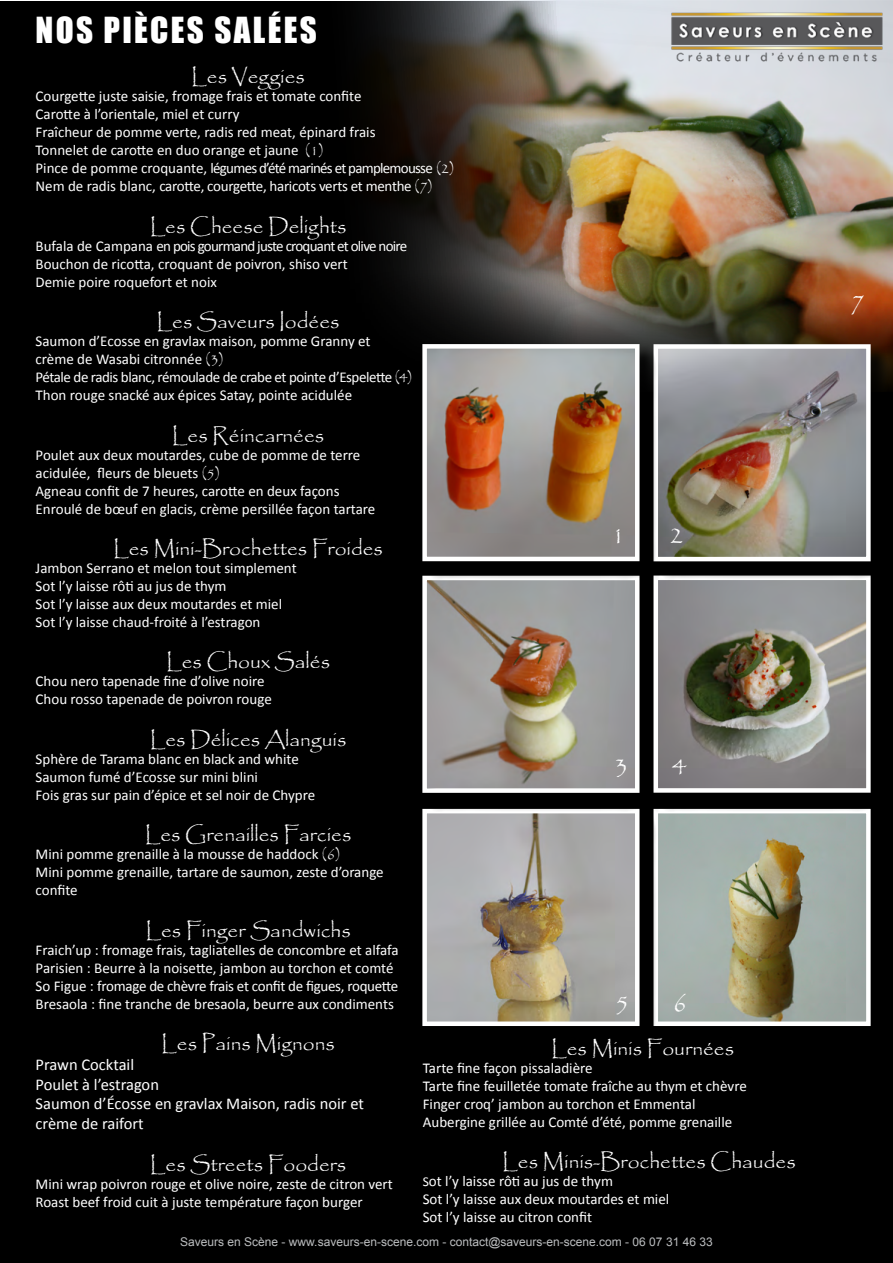
<style>
.page{position:relative;width:893px;height:1263px;background:#fff}
.page>*{position:absolute;margin:0;border:0;box-sizing:border-box;transform-origin:0 0}
.t1{font:33px "Impact";letter-spacing:.07em;color:#fff}
.t2{font:25.5px "Papyrus";color:#fff}
.t3{font:21px "Papyrus";color:#fff}
.t4{font:16.5px/19.8px "Calibri";color:#fff}
.t5{font:15px/18px "Calibri";color:#fff}
.t6{font:12px "Arial";color:#bcbec0}
.s1{font-family:"Papyrus"}
.s2{font-size:13.5px}
</style>
<div class="page">
<div style="left:0;top:1px;width:893px;height:1262px;background:#000"></div>
<img style="left:366px;top:0;width:527px;height:387px">
<img style="left:668px;top:9px;width:218px;height:55px">
<img style="left:658px;top:814px;width:208px;height:207px">
<div style="left:653px;top:809px;width:218px;height:217px;border:4px solid #fff"></div>
<div style="left:424px;top:811px;width:234px;height:234px;background:#000;opacity:.75"></div>
<img style="left:427px;top:814px;width:207px;height:207px">
<div style="left:422px;top:809px;width:217px;height:217px;border:4px solid #fff"></div>
<div style="left:424px;top:577px;width:234px;height:234px;background:#000"></div>
<img style="left:427px;top:581px;width:207px;height:207px">
<div style="left:422px;top:576px;width:217px;height:217px;border:4px solid #fff"></div>
<div style="left:655px;top:577px;width:234px;height:234px;background:#000"></div>
<img style="left:658px;top:580px;width:208px;height:208px">
<div style="left:653px;top:575px;width:218px;height:218px;border:4px solid #fff"></div>
<div style="left:655px;top:346px;width:234px;height:234px;background:#000;opacity:.75"></div>
<img style="left:658px;top:349px;width:208px;height:207px">
<div style="left:653px;top:344px;width:218px;height:217px;border:4px solid #fff"></div>
<div style="left:424px;top:346px;width:234px;height:234px;background:#000;opacity:.75"></div>
<img style="left:427px;top:349px;width:207px;height:207px">
<div style="left:422px;top:344px;width:217px;height:217px;border:4px solid #fff"></div>
<h1 class="t1" style="left:36px;top:5px;width:283px">NOS PIÈCES SALÉES</h1>
<h3 class="t3" style="left:191px;top:64px;width:115px">Les Veggies</h3>
<p class="t5" style="left:36px;top:87px;width:420px">Courgette juste saisie, fromage frais et tomate confite<br>Carotte à l’orientale, miel et curry<br>Fraîcheur de pomme verte, radis red meat, épinard frais<br>Tonnelet de carotte en duo orange et jaune <span class="s1">(1)<br></span>Pince de pomme croquante, légumes d’été marinés et pamplemousse <span class="s1">(2)<br></span>Nem de radis blanc, carotte, courgette, haricots verts et menthe <span class="s1">(7)</span></p>
<h3 class="t3" style="left:150px;top:213px;width:198px">Les Cheese Delights</h3>
<p class="t5" style="left:36px;top:237px;width:373px">Bufala de Campana en pois gourmand juste croquant et olive noire<br>Bouchon de ricotta, croquant de poivron, shiso vert<br>Demie poire roquefort et noix</p>
<h3 class="t3" style="left:157px;top:309px;width:184px">Les Saveurs Iodées</h3>
<p class="t5" style="left:36px;top:332px;width:378px">Saumon d’Ecosse en gravlax maison, pomme Granny et crème de Wasabi citronnée <span class="s1">(3)<br></span>Pétale de radis blanc, rémoulade de crabe et pointe d’Espelette <span class="s1">(4)<br></span>Thon rouge snacké aux épices Satay, pointe acidulée</p>
<h3 class="t3" style="left:172px;top:422px;width:154px">Les Réincarnées</h3>
<p class="t5" style="left:36px;top:446px;width:341px">Poulet aux deux moutardes, cube de pomme de terre acidulée, fleurs de bleuets <span class="s1">(5)<br></span>Agneau confit de 7 heures, carotte en deux façons Enroulé de bœuf en glacis, crème persillée façon tartare</p>
<h3 class="t3" style="left:113px;top:535px;width:271px">Les Mini-Brochettes Froides</h3>
<p class="t5" style="left:36px;top:559px;width:263px">Jambon Serrano et melon tout simplement Sot l’y laisse rôti au jus de thym<br>Sot l’y laisse aux deux moutardes et miel Sot l’y laisse chaud-froité à l’estragon</p>
<h3 class="t3" style="left:166px;top:649px;width:165px">Les Choux Salés</h3>
<p class="t5" style="left:36px;top:672px;width:238px">Chou nero tapenade fine d’olive noire<br>Chou rosso tapenade de poivron rouge</p>
<h3 class="t3" style="left:150px;top:726px;width:198px">Les Délices Alanguis</h3>
<p class="t5" style="left:36px;top:750px;width:281px">Sphère de Tarama blanc en black and white<br>Saumon fumé d’Ecosse sur mini blini<br>Fois gras sur pain d’épice et sel noir de Chypre</p>
<h3 class="t3" style="left:145px;top:822px;width:208px">Les Grenailles Farcies</h3>
<p class="t5" style="left:36px;top:845px;width:350px">Mini pomme grenaille à la mousse de haddock <span class="s1">(6)<br></span>Mini pomme grenaille, tartare de saumon, zeste d’orange confite</p>
<h3 class="t3" style="left:145px;top:917px;width:207px">Les Finger Sandwichs</h3>
<p class="t5" style="left:36px;top:941px;width:365px">Fraich’up : fromage frais, tagliatelles de concombre et alfafa Parisien : Beurre à la noisette, jambon au torchon et comté So Figue : fromage de chèvre frais et confit de figues, roquette Bresaola : fine tranche de bresaola, beurre aux condiments</p>
<h3 class="t3" style="left:161px;top:1030px;width:175px">Les Pains Mignons</h3>
<p class="t4" style="left:36px;top:1054px;width:330px">Prawn Cocktail<br>Poulet à l’estragon<br>Saumon d’Écosse en gravlax Maison, radis noir et crème de raifort</p>
<h3 class="t3" style="left:150px;top:1151px;width:198px">Les Streets Fooders</h3>
<p class="t5" style="left:36px;top:1175px;width:359px">Mini wrap poivron rouge et olive noire, zeste de citron vert<br>Roast beef froid cuit à juste température façon burger</p>
<h2 class="t2" style="left:611px;top:519px;width:16px">1</h2>
<h2 class="t2" style="left:669px;top:519px;width:16px">2</h2>
<h2 class="t2" style="left:614px;top:750px;width:16px">3</h2>
<h2 class="t2" style="left:672px;top:750px;width:16px">4</h2>
<h2 class="t2" style="left:615px;top:987px;width:16px">5</h2>
<h2 class="t2" style="left:673px;top:987px;width:16px">6</h2>
<h3 class="t3" style="left:551px;top:1035px;width:184px">Les Minis Fournées</h3>
<p class="t5" style="left:423px;top:1059px;width:326px">Tarte fine façon pissaladière<br>Tarte fine feuilletée tomate fraîche au thym et chèvre Finger croq’ jambon au torchon et Emmental Aubergine grillée au Comté d’été, pomme grenaille</p>
<h3 class="t3" style="left:502px;top:1148px;width:295px">Les Minis-Brochettes Chaudes</h3>
<p class="t5" style="left:423px;top:1172px;width:248px"><span class="s2">S</span>ot l’y laisse rôti au jus de thym<br>Sot l’y laisse aux deux moutardes et miel<br>Sot l’y laisse au citron confit</p>
<p class="t6" style="left:180px;top:1234px;width:534px">Saveurs en Scène - www.saveurs-en-scene.com - contact@saveurs-en-scene.com - 06 07 31 46 33</p>
<h2 class="t2" style="left:850px;top:286px;width:16px">7</h2>
</div>
